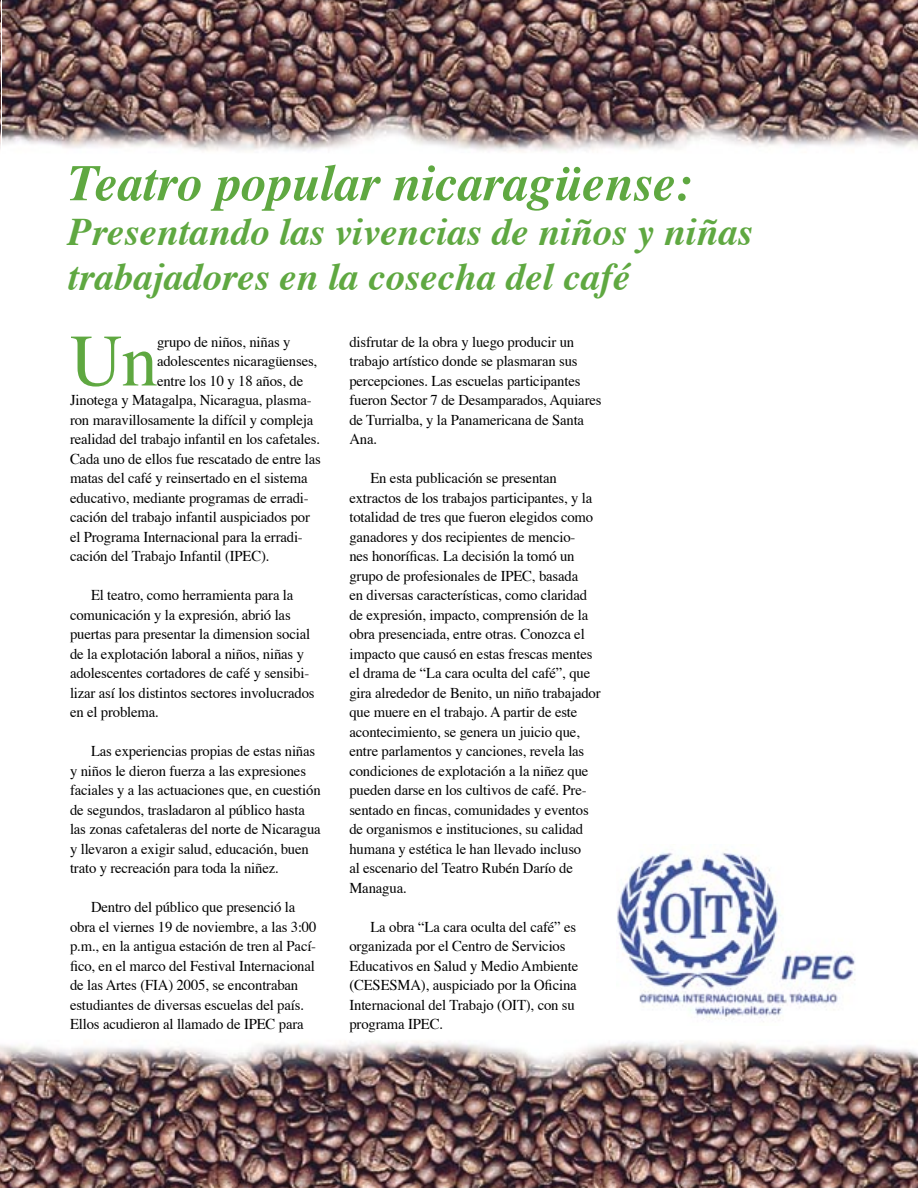
<style>
.page{position:relative;width:918px;height:1188px;background:#fff}
.page>*{position:absolute;margin:0;border:0;box-sizing:border-box;transform-origin:0 0}
.t1{font:73.95px "Times";color:#5fa841}
.t2{font:italic 700 51px "Times";color:#5fa841}
.t3{font:italic 700 39px/45px "Times";color:#5fa841}
.textooo{font:15px/19.5px "Times";letter-spacing:-.01em;color:#000}
</style>
<div class="page">
<img style="left:0;top:0;width:918px;height:152px">
<img style="left:0;top:1041px;width:918px;height:147px">
<img style="left:617px;top:852px;width:238px;height:167px">
<p class="t2" style="left:68px;top:150px;width:626px">Teatro popular nicaragüense:</p>
<p class="t3" style="left:68px;top:211px;width:686px">Presentando las vivencias de niños y niñas trabajadores en la cosecha del café</p>
<p class="t1" style="left:70px;top:314px;width:89px">Un</p>
<p class="textooo" style="left:157px;top:333px;width:135px">grupo de niños, niñas y</p>
<p class="textooo" style="left:349px;top:333px;width:254px">disfrutar de la obra y luego producir un trabajo artístico donde se plasmaran sus percepciones. Las escuelas participantes fueron Sector 7 de Desamparados, Aquiares de Turrialba, y la Panamericana de Santa Ana.</p>
<p class="textooo" style="left:349px;top:469px;width:253px;text-indent:21px">En esta publicación se presentan extractos de los trabajos participantes, y la totalidad de tres que fueron elegidos como ganadores y dos recipientes de mencio-<br>nes honoríficas. La decisión la tomó un grupo de profesionales de IPEC, basada<br>en diversas características, como claridad de expresión, impacto, comprensión de la obra presenciada, entre otras. Conozca el impacto que causó en estas frescas mentes el drama de “La cara oculta del café”, que gira alrededor de Benito, un niño trabajador que muere en el trabajo. A partir de este acontecimiento, se genera un juicio que, entre parlamentos y canciones, revela las condiciones de explotación a la niñez que pueden darse en los cultivos de café. Pre&shy;sentado en fincas, comunidades y eventos de organismos e instituciones, su calidad humana y estética le han llevado incluso<br>al escenario del Teatro Rubén Darío de Managua.</p>
<p class="textooo" style="left:349px;top:918px;width:230px;text-indent:21px">La obra “La cara oculta del café” es organizada por el Centro de Servicios Educativos en Salud y Medio Ambiente (CESESMA), auspiciado por la Oficina Internacional del Trabajo (OIT), con su programa IPEC.</p>
<p class="textooo" style="left:157px;top:352px;width:162px">adolescentes nicaragüenses,</p>
<p class="textooo" style="left:157px;top:372px;width:148px">entre los 10 y 18 años, de</p>
<p class="textooo" style="left:70px;top:391px;width:243px">Jinotega y Matagalpa, Nicaragua, plasma-</p>
<p class="textooo" style="left:70px;top:411px;width:245px">ron maravillosamente la difícil y compleja</p>
<p class="textooo" style="left:70px;top:430px;width:252px">realidad del trabajo infantil en los cafetales.</p>
<p class="textooo" style="left:70px;top:450px;width:252px">Cada uno de ellos fue rescatado de entre las</p>
<p class="textooo" style="left:70px;top:469px;width:239px">matas del café y reinsertado en el sistema</p>
<p class="textooo" style="left:70px;top:489px;width:240px">educativo, mediante programas de erradi-</p>
<p class="textooo" style="left:70px;top:508px;width:242px">cación del trabajo infantil auspiciados por</p>
<p class="textooo" style="left:70px;top:528px;width:234px">el Programa Internacional para la erradi-</p>
<p class="textooo" style="left:70px;top:547px;width:201px">cación del Trabajo Infantil (IPEC).</p>
<p class="textooo" style="left:70px;top:586px;width:246px;text-indent:21px">El teatro, como herramienta para la comunicación y la expresión, abrió las puertas para presentar la dimension social de la explotación laboral a niños, niñas y adolescentes cortadores de café y sensibi&shy;lizar así los distintos sectores involucrados en el problema.</p>
<p class="textooo" style="left:70px;top:742px;width:252px;text-indent:21px">Las experiencias propias de estas niñas y niños le dieron fuerza a las expresiones faciales y a las actuaciones que, en cuestión de segundos, trasladaron al público hasta las zonas cafetaleras del norte de Nicaragua y llevaron a exigir salud, educación, buen trato y recreación para toda la niñez.</p>
<p class="textooo" style="left:70px;top:898px;width:248px;text-indent:21px">Dentro del público que presenció la obra el viernes 19 de noviembre, a las 3:00 p.m., en la antigua estación de tren al Pací&shy;fico, en el marco del Festival Internacional de las Artes (FIA) 2005, se encontraban estudiantes de diversas escuelas del país.<br>Ellos acudieron al llamado de IPEC para</p>
</div>
